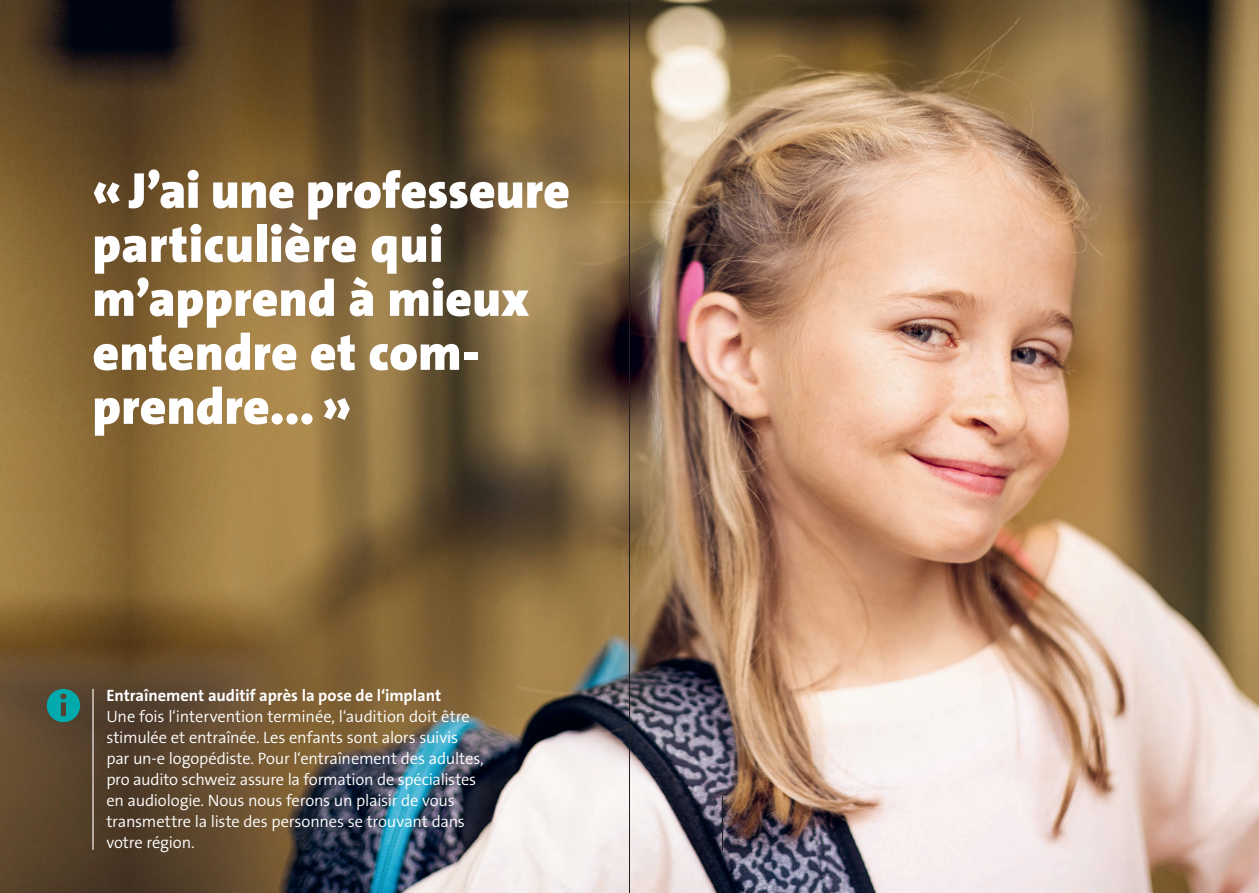
<style>
.page{position:relative;width:1259px;height:893px;background:#fff}
.page>*{position:absolute;margin:0;border:0;box-sizing:border-box;transform-origin:0 0}
.t1{font:900 51px/54px "The Sans B W9";letter-spacing:.005em;color:#fff}
.PRT_Fliesstext{font:300 16.5px/21px "The Sans B W4";letter-spacing:-.01em;color:#fff}
.PRT_Fliesstext-2{font:700 16.5px "The Sans B W7";color:#fff}
</style>
<div class="page">
<img style="left:0;top:0;width:1259px;height:893px">
<hr style="left:629px;top:0;width:1px;height:893px;background:#231f20">
<hr style="left:722px;top:796px;width:1px;height:54px;background:#231f20">
<hr style="left:92px;top:689px;width:2px;height:161px;background:#fff">
<svg style="left:47px;top:689px;width:33px;height:33px"></svg>
<p class="t1" style="left:92px;top:164px;width:479px">«J’ai une professeure particulière qui m’apprend à mieux entendre et com&shy;prendre... »</p>
<p class="PRT_Fliesstext-2" style="left:106px;top:685px;width:336px">Entraînement auditif après la pose de l‘implant</p>
<p class="PRT_Fliesstext" style="left:106px;top:706px;width:379px">Une fois l‘intervention terminée, l‘audition doit être stimulée et entraînée. Les enfants sont alors suivis par un-e logopédiste. Pour l‘entraînement des adultes, pro audito schweiz assure la formation de spécialistes en audiologie. Nous nous ferons un plaisir de vous transmettre la liste des personnes se trouvant dans votre région.</p>
</div>
